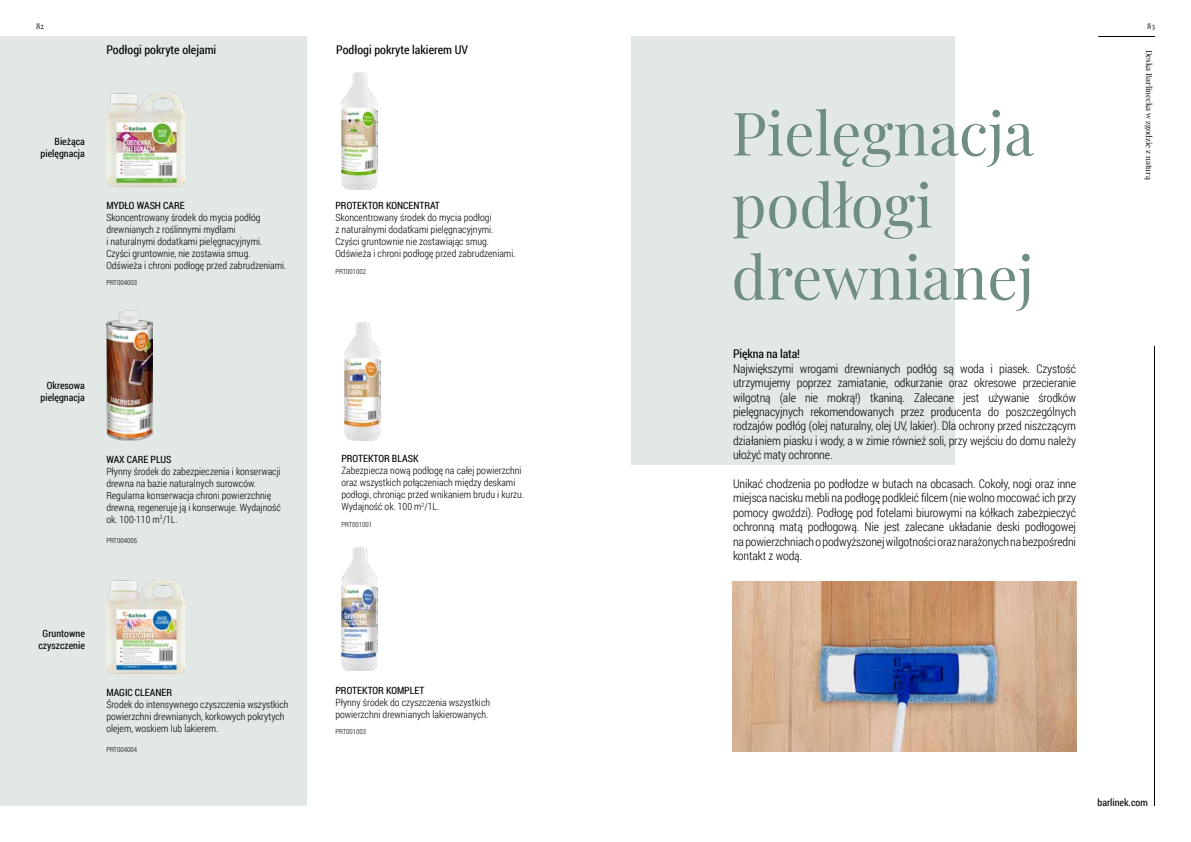
<style>
.page{position:relative;width:1191px;height:842px;background:#fff}
.page>*{position:absolute;margin:0;border:0;box-sizing:border-box;transform-origin:0 0}
.t1{font:60px/72px "Playfair Display";color:#708d83}
.t2{font:300 12px/14.4px "Roboto Condensed";letter-spacing:-.01em;color:#000;text-align:justify}
.t3{font:12px "Roboto Condensed";color:#000}
.t4{font:300 10px/12px "Roboto Condensed";color:#000}
.t5{font:10px/12px "Roboto Condensed";color:#000;text-align:right}
.t6{font:8px "Playfair Display";color:#000}
.t7{font:300 7px "Roboto Condensed";color:#000}
</style>
<div class="page">
<div style="left:0;top:36px;width:306px;height:770px;background:#e2e8e6"></div>
<img style="left:106px;top:310px;width:46px;height:130px">
<img style="left:106px;top:93px;width:79px;height:94px">
<img style="left:106px;top:580px;width:79px;height:94px">
<img style="left:341px;top:72px;width:37px;height:117px">
<img style="left:344px;top:323px;width:37px;height:117px">
<img style="left:341px;top:548px;width:37px;height:123px">
<div style="left:631px;top:36px;width:324px;height:429px;background:#e2e8e6"></div>
<img style="left:732px;top:582px;width:344px;height:169px">
<hr style="left:1098px;top:36px;width:57px;height:1px;background:#000">
<hr style="left:1154px;top:346px;width:1px;height:460px;background:#000">
<p class="t6" style="left:36px;top:19px;width:9px">82</p>
<p class="t6" style="left:1147px;top:19px;width:9px">83</p>
<p class="t3" style="left:106px;top:42px;width:111px">Podłogi pokryte olejami</p>
<p class="t5" style="left:41px;top:136px;width:46px">Bieżąca pielęgnacja</p>
<p class="t5" style="left:106px;top:199px;width:80px">MYDŁO WASH CARE</p>
<p class="t4" style="left:106px;top:211px;width:182px">Skoncentrowany środek do mycia podłóg drewnianych z roślinnymi mydłami<br>i naturalnymi dodatkami pielęgnacyjnymi.<br>Czyści gruntownie, nie zostawia smug.<br>Odświeża i chroni podłogę przed zabrudzeniami.</p>
<p class="t7" style="left:106px;top:278px;width:32px">PRT004003</p>
<p class="t5" style="left:41px;top:379px;width:46px">Okresowa pielęgnacja</p>
<p class="t5" style="left:106px;top:453px;width:67px">WAX CARE PLUS</p>
<p class="t4" style="left:106px;top:465px;width:176px">Płynny środek do zabezpieczenia i konserwacji drewna na bazie naturalnych surowców.<br>Regularna konserwacja chroni powierzchnię drewna, regeneruje ją i konserwuje. Wydajność ok. 100-110 m<sup>2</sup>/1L.</p>
<p class="t7" style="left:106px;top:536px;width:32px">PRT004005</p>
<p class="t5" style="left:38px;top:627px;width:48px;text-align:center">Gruntowne czyszczenie</p>
<p class="t5" style="left:106px;top:686px;width:67px">MAGIC CLEANER</p>
<p class="t4" style="left:106px;top:698px;width:184px">Środek do intensywnego czyszczenia wszystkich powierzchni drewnianych, korkowych pokrytych olejem, woskiem lub lakierem.</p>
<p class="t7" style="left:106px;top:745px;width:32px">PRT004004</p>
<p class="t3" style="left:336px;top:42px;width:133px">Podłogi pokryte lakierem UV</p>
<p class="t5" style="left:335px;top:199px;width:106px">PROTEKTOR KONCENTRAT</p>
<p class="t4" style="left:335px;top:211px;width:182px">Skoncentrowany środek do mycia podłogi<br>z naturalnymi dodatkami pielęgnacyjnymi.<br>Czyści gruntownie nie zostawiając smug.<br>Odświeża i chroni podłogę przed zabrudzeniami.</p>
<p class="t7" style="left:335px;top:267px;width:32px">PRT001002</p>
<p class="t5" style="left:341px;top:453px;width:79px">PROTEKTOR BLASK</p>
<p class="t4" style="left:341px;top:465px;width:184px">Zabezpiecza nową podłogę na całej powierzchni oraz wszystkich połączeniach między deskami podłogi, chroniąc przed wnikaniem brudu i kurzu.<br>Wydajność ok. 100 m<sup>2</sup>/1L.</p>
<p class="t7" style="left:341px;top:520px;width:32px">PRT001001</p>
<p class="t5" style="left:335px;top:684px;width:91px">PROTEKTOR KOMPLET</p>
<p class="t4" style="left:335px;top:696px;width:156px">Płynny środek do czyszczenia wszystkich powierzchni drewnianych lakierowanych.</p>
<p class="t7" style="left:335px;top:727px;width:32px">PRT001003</p>
<h1 class="t1" style="left:731px;top:92px;width:304px">Pielęgnacja podłogi drewnianej</h1>
<p class="t3" style="left:733px;top:346px;width:68px">Piękna na lata!</p>
<p class="t2" style="left:733px;top:361px;width:344px">Największymi wrogami drewnianych podłóg są woda i piasek. Czystość utrzymujemy poprzez zamiatanie, odkurzanie oraz okresowe przecieranie wilgotną (ale nie mokrą!) tkaniną. Zalecane jest używanie środków pielęgnacyjnych rekomendowanych przez producenta do poszczególnych rodzajów podłóg (olej naturalny, olej UV, lakier). Dla ochrony przed niszczącym działaniem piasku i wody, a w zimie również soli, przy wejściu do domu należy ułożyć maty ochronne.</p>
<p class="t2" style="left:733px;top:476px;width:344px">Unikać chodzenia po podłodze w butach na obcasach. Cokoły, nogi oraz inne miejsca nacisku mebli na podłogę podkleić filcem (nie wolno mocować ich przy pomocy gwoździ). Podłogę pod fotelami biurowymi na kółkach zabezpieczyć ochronną matą podłogową. Nie jest zalecane układanie deski podłogowej na powierzchniach o podwyższonej wilgotności oraz narażonych na bezpośredni kontakt z wodą.</p>
<p class="t6" style="left:1155px;top:50px;width:132px;rotate:90deg">Deska Barlinecka w zgodzie z naturą</p>
<p class="t5" style="left:1097px;top:796px;width:52px">barlinek.com</p>
</div>
